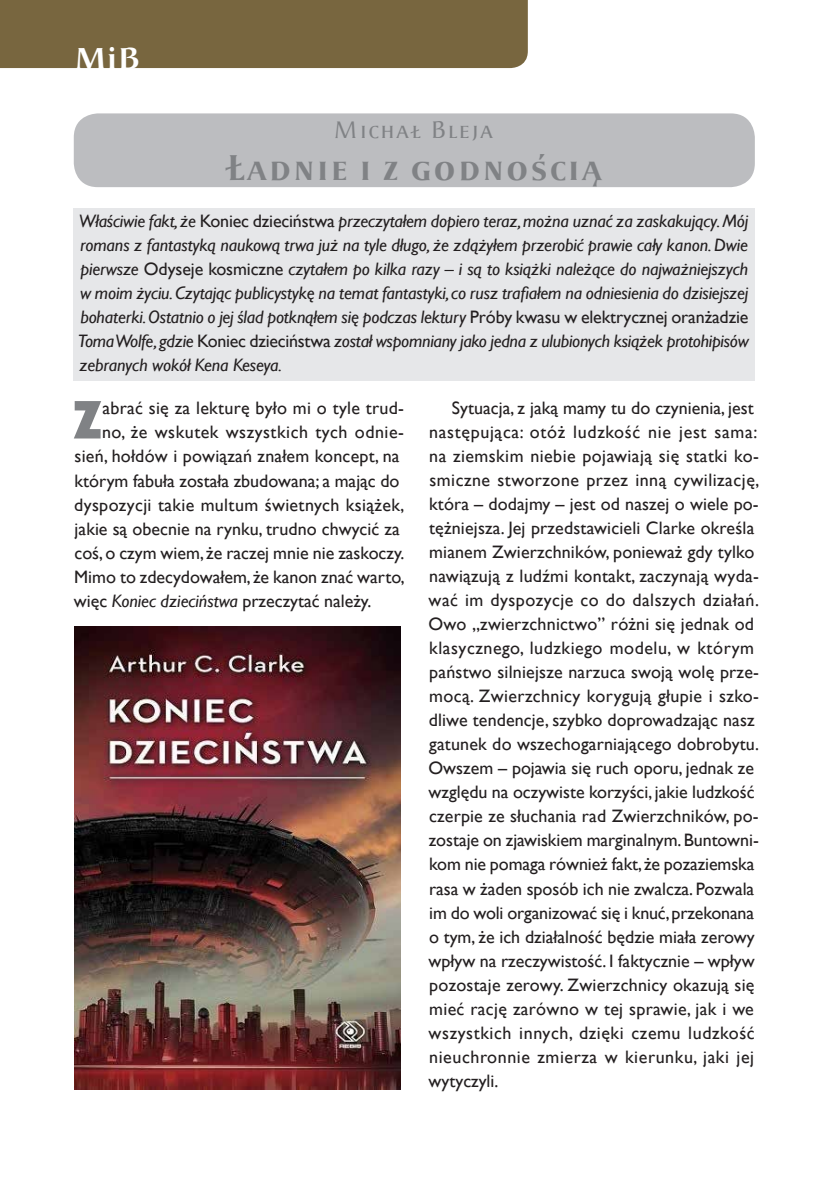
<style>
.page{position:relative;width:840px;height:1191px;background:#fff}
.page>*{position:absolute;margin:0;border:0;box-sizing:border-box;transform-origin:0 0}
.t1{font:800 condensed 50.2px "Gill Sans";color:#808285}
.t2{font:700 37.8px "Apolonia TT";letter-spacing:.05em;color:#808285;scale:.95 1}
.t3{font:700 32px "Apolonia TT";color:#fff}
.t4{font:25.2px "Apolonia TT";letter-spacing:.05em;color:#808285;scale:.95 1}
.t5{font:18px/24px "Gill Sans";letter-spacing:.01em;color:#231f20}
.t6{font:italic 18px/24px "Gill Sans";letter-spacing:-.01em;color:#231f20;text-align:justify}
.t7{font:18px "Gill Sans";letter-spacing:.03em;color:#231f20}
.s1{font-style:normal}
.s2{font-style:italic}
</style>
<div class="page">
<div style="left:0;top:0;width:527px;height:68px;background:#78663f"></div>
<div style="left:74px;top:113px;width:680px;height:74px;background:#bcbdc0;border-radius:24px"></div>
<div style="left:74px;top:208px;width:680px;height:173px;background:#e6e7e9"></div>
<img style="left:74px;top:626px;width:326px;height:463px">
<h3 class="t3" style="left:74px;top:40px;width:63px">MiB</h3>
<h3 class="t4" style="left:333px;top:115px;width:170px">Michał Bleja</h3>
<h2 class="t2" style="left:225px;top:146px;width:398px">Ładnie i z godnością</h2>
<p class="t6" style="left:78px;top:209px;width:672px">Właściwie fakt, że <span class="s1">Koniec dzieciństwa</span> przeczytałem dopiero teraz, można uznać za zaskakujący. Mój romans z fantastyką naukową trwa już na tyle długo, że zdążyłem przerobić prawie cały kanon. Dwie pierwsze <span class="s1">Odyseje kosmiczne</span> czytałem po kilka razy – i są to książki należące do najważniejszych w moim życiu. Czytając publicystykę na temat fantastyki, co rusz trafiałem na odniesienia do dzisiejszej bohaterki. Ostatnio o jej ślad potknąłem się podczas lektury <span class="s1">Próby kwasu w elektrycznej oranżadzie </span>Toma Wolfe, gdzie <span class="s1">Koniec dzieciństwa</span> został wspomniany jako jedna z ulubionych książek protohipisów zebranych wokół Kena Keseya.</p>
<h1 class="t1" style="left:73px;top:388px;width:30px">Z</h1>
<p class="t5" style="left:102px;top:397px;width:303px">abrać się za lekturę było mi o tyle trud-</p>
<p class="t7" style="left:102px;top:422px;width:303px">no, że wskutek wszystkich tych odnie-</p>
<p class="t5" style="left:75px;top:445px;width:326px">sień, hołdów i powiązań znałem koncept, na</p>
<p class="t5" style="left:74px;top:469px;width:326px">którym fabuła została zbudowana; a mając do</p>
<p class="t5" style="left:74px;top:493px;width:331px">dyspozycji takie multum świetnych książek,</p>
<p class="t5" style="left:75px;top:517px;width:326px">jakie są obecnie na rynku, trudno chwycić za</p>
<p class="t5" style="left:74px;top:541px;width:331px">coś, o czym wiem, że raczej mnie nie zaskoczy.</p>
<p class="t5" style="left:74px;top:565px;width:332px">Mimo to zdecydowałem, że kanon znać warto,</p>
<p class="t5" style="left:74px;top:589px;width:299px">więc <span class="s2">Koniec dzieciństwa</span> przeczytać należy.</p>
<p class="t5" style="left:428px;top:397px;width:332px;text-indent:23px">Sytuacja, z jaką mamy tu do czynienia, jest następująca: otóż ludzkość nie jest sama: na ziemskim niebie pojawiają się statki ko&shy;smiczne stworzone przez inną cywilizację, która – dodajmy – jest od naszej o wiele po&shy;tężniejsza. Jej przedstawicieli Clarke określa mianem Zwierzchników, ponieważ gdy tylko nawiązują z ludźmi kontakt, zaczynają wyda&shy;wać im dyspozycje co do dalszych działań.<br>Owo „zwierzchnictwo” różni się jednak od klasycznego, ludzkiego modelu, w którym państwo silniejsze narzuca swoją wolę prze&shy;mocą. Zwierzchnicy korygują głupie i szko&shy;dliwe tendencje, szybko doprowadzając nasz gatunek do wszechogarniającego dobrobytu.<br>Owszem – pojawia się ruch oporu, jednak ze względu na oczywiste korzyści, jakie ludzkość czerpie ze słuchania rad Zwierzchników, po&shy;zostaje on zjawiskiem marginalnym. Buntowni&shy;kom nie pomaga również fakt, że pozaziemska rasa w żaden sposób ich nie zwalcza. Pozwala im do woli organizować się i knuć, przekonana o tym, że ich działalność będzie miała zerowy wpływ na rzeczywistość. I faktycznie – wpływ pozostaje zerowy. Zwierzchnicy okazują się mieć rację zarówno w tej sprawie, jak i we wszystkich innych, dzięki czemu ludzkość nieuchronnie zmierza w kierunku, jaki jej wytyczyli.</p>
</div>
